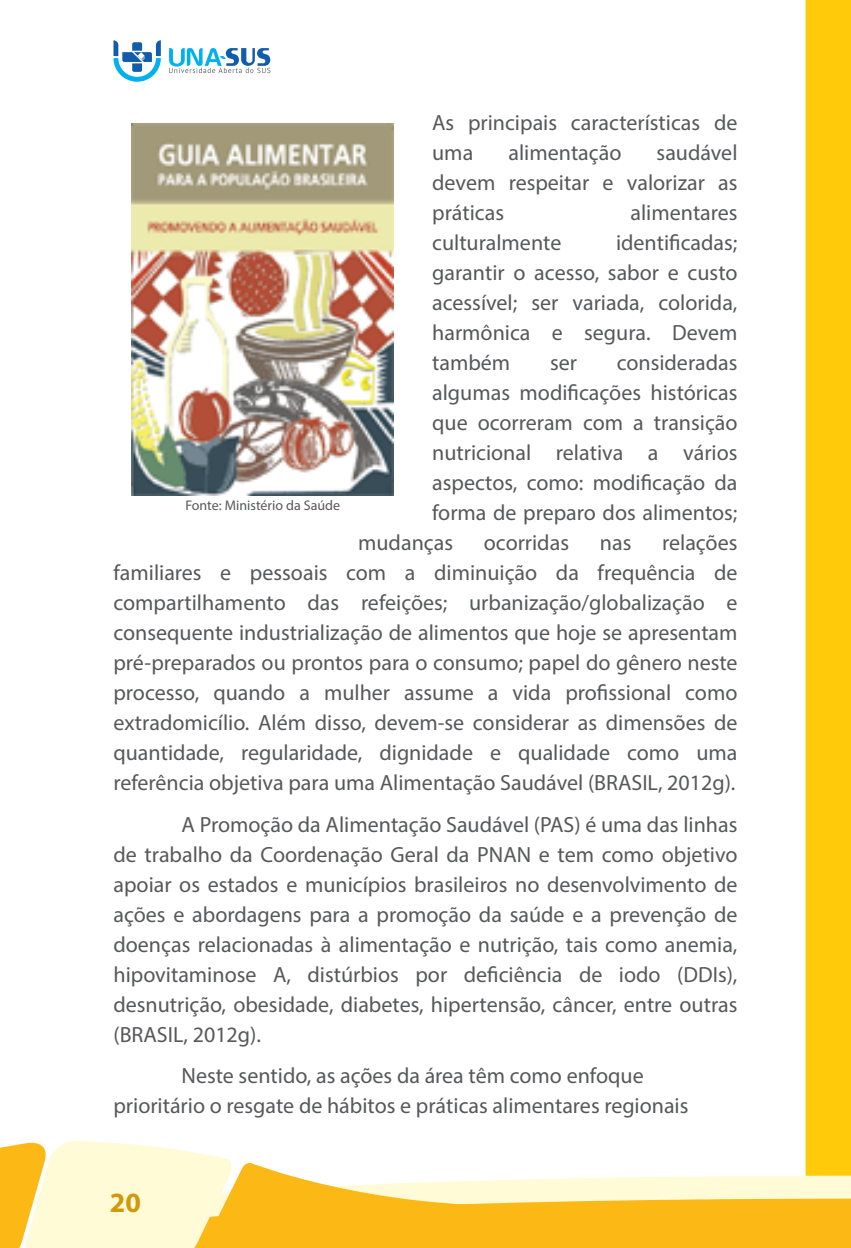
<style>
.page{position:relative;width:851px;height:1248px;background:#fff}
.page>*{position:absolute;margin:0;border:0;box-sizing:border-box;transform-origin:0 0}
.t1{font:700 28px "Myriad Pro";color:#d0990c}
.t2{font:22px/30px "Myriad Pro";color:#57585a;text-align:justify}
.t3{font:14px "Myriad Pro";color:#57585a}
</style>
<div class="page">
<div style="left:805px;top:0;width:45px;height:1138px;background:#feca0a"></div>
<svg style="left:0;top:1138px;width:850px;height:109px"></svg>
<svg style="left:113px;top:40px;width:48px;height:42px"></svg>
<svg style="left:169px;top:48px;width:101px;height:25px"></svg>
<img style="left:131px;top:124px;width:262px;height:371px">
<p class="t2" style="left:432px;top:109px;width:307px">As principais características de uma</p>
<p class="t2" style="left:432px;top:139px;width:307px;text-indent:224px">saudável devem respeitar e valorizar as práticas</p>
<p class="t2" style="left:508px;top:139px;width:114px">alimentação</p>
<p class="t2" style="left:630px;top:199px;width:108px">alimentares</p>
<p class="t2" style="left:432px;top:229px;width:307px;text-indent:184px">identificadas; garantir o acesso, sabor e custo acessível; ser variada, colorida, harmônica e segura. Devem também</p>
<p class="t2" style="left:432px;top:229px;width:131px">culturalmente</p>
<p class="t2" style="left:550px;top:349px;width:28px">ser</p>
<p class="t2" style="left:616px;top:349px;width:122px">consideradas</p>
<p class="t2" style="left:432px;top:379px;width:307px">algumas modificações históricas</p>
<p class="t2" style="left:432px;top:409px;width:307px">que ocorreram com a transição</p>
<p class="t2" style="left:432px;top:439px;width:307px">nutricional relativa a vários</p>
<p class="t2" style="left:432px;top:469px;width:307px">aspectos, como: modificação da</p>
<p class="t2" style="left:432px;top:499px;width:307px">forma de preparo dos alimentos;</p>
<p class="t2" style="left:358px;top:529px;width:96px">mudanças</p>
<p class="t2" style="left:483px;top:529px;width:87px">ocorridas</p>
<p class="t2" style="left:599px;top:529px;width:33px">nas</p>
<p class="t3" style="left:185px;top:499px;width:156px">Fonte: Ministério da Saúde</p>
<p class="t2" style="left:113px;top:529px;width:625px;text-indent:548px">relações familiares e pessoais com a diminuição da frequência de compartilhamento das refeições; urbanização/globalização e consequente industrialização de alimentos que hoje se apresentam pré-preparados ou prontos para o consumo; papel do gênero neste processo, quando a mulher assume a vida profissional como extradomicílio. Além disso, devem-se considerar as dimensões de quantidade, regularidade, dignidade e qualidade como uma referência objetiva para uma Alimentação Saudável (BRASIL, 2012g).</p>
<p class="t2" style="left:113px;top:811px;width:625px;text-indent:68px">A Promoção da Alimentação Saudável (PAS) é uma das linhas de trabalho da Coordenação Geral da PNAN e tem como objetivo apoiar os estados e municípios brasileiros no desenvolvimento de ações e abordagens para a promoção da saúde e a prevenção de doenças relacionadas à alimentação e nutrição, tais como anemia, hipovitaminose A, distúrbios por deficiência de iodo (DDIs), desnutrição, obesidade, diabetes, hipertensão, câncer, entre outras (BRASIL, 2012g).</p>
<p class="t2" style="left:113px;top:1062px;width:576px;text-indent:68px">Neste sentido, as ações da área têm como enfoque prioritário o resgate de hábitos e práticas alimentares regionais</p>
<p class="t1" style="left:110px;top:1192px;width:33px">20</p>
</div>
